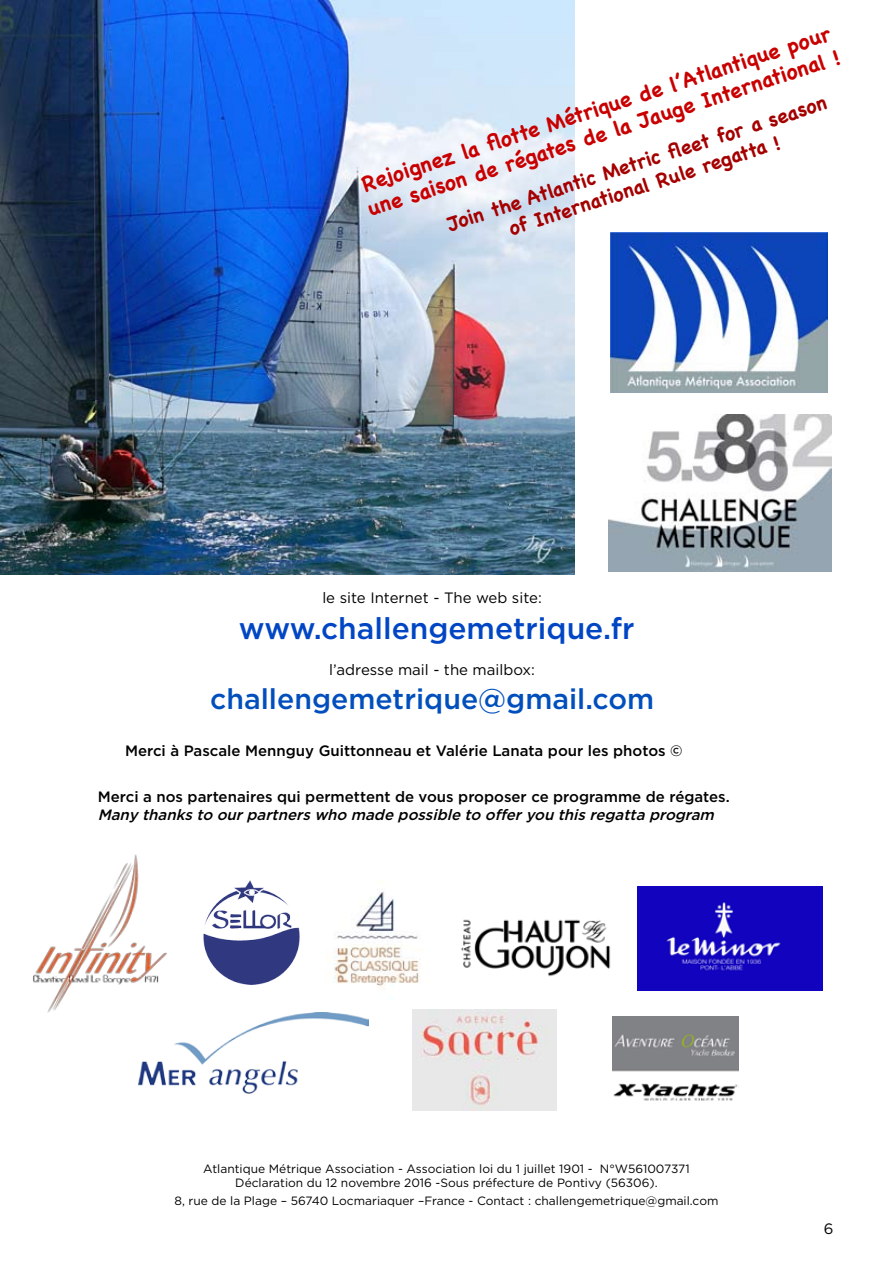
<style>
.page{position:relative;width:893px;height:1263px;background:#fff}
.page>*{position:absolute;margin:0;border:0;box-sizing:border-box;transform-origin:0 0}
.t1{font:500 30px "Gotham";color:#0046c4}
.t2{font:500 28.5px "Gotham";color:#004fbd}
.t3{font:700 21px/25.2px "Chalkboard";color:#c90000}
.t4{font:700 19.5px/23.4px "Chalkboard";color:#a50000;text-align:center}
.t5{font:500 15px "Gotham";color:#000}
.t6{font:italic 500 15px "Gotham";color:#000}
.t7{font:15px "Gotham";color:#000}
.t8{font:12px/14.4px "Gotham";color:#000;text-align:center}
</style>
<div class="page">
<img style="left:0;top:0;width:574px;height:574px">
<img style="left:610px;top:233px;width:218px;height:159px">
<img style="left:138px;top:1012px;width:230px;height:82px">
<img style="left:203px;top:880px;width:97px;height:104px">
<img style="left:638px;top:887px;width:184px;height:104px">
<img style="left:461px;top:919px;width:150px;height:58px">
<img style="left:612px;top:1016px;width:126px;height:85px">
<img style="left:334px;top:891px;width:86px;height:96px">
<img style="left:412px;top:1010px;width:144px;height:101px">
<img style="left:33px;top:854px;width:137px;height:161px">
<img style="left:608px;top:415px;width:224px;height:156px">
<h3 class="t3" style="left:357px;top:173px;width:497px;rotate:-18deg">Rejoignez la fl otte Métrique de l’Atlantique pour une saison de régates de la Jauge International !</h3>
<h3 class="t4" style="left:444px;top:213px;width:399px;rotate:-18deg">Join the Atlantic Metric fl eet for a season of International Rule regatta !</h3>
<p class="t7" style="left:322px;top:588px;width:221px">le site Internet - The web site:</p>
<h1 class="t1" style="left:239px;top:609px;width:397px">www.challengemetrique.fr</h1>
<p class="t7" style="left:329px;top:660px;width:207px">l’adresse mail - the mailbox:</p>
<h2 class="t2" style="left:210px;top:680px;width:445px">challengemetrique@gmail.com</h2>
<p class="t5" style="left:125px;top:741px;width:559px">Merci à Pascale Mennguy Guittonneau et Valérie Lanata pour les photos ©</p>
<p class="t5" style="left:98px;top:787px;width:633px">Merci a nos partenaires qui permettent de vous proposer ce programme de régates.</p>
<p class="t6" style="left:98px;top:805px;width:622px">Many thanksto ourpartnerswho made possible to offeryou thisregattaprogram</p>
<p class="t8" style="left:203px;top:1161px;width:488px">Atlantique Métrique Association - Association loi du 1 juillet 1901 - N°W561007371<br>Déclaration du 12 novembre 2016 -Sous préfecture de Pontivy (56306).</p>
<p class="t8" style="left:175px;top:1194px;width:545px">8, rue de la Plage – 56740 Locmariaquer –France - Contact : challengemetrique@gmail.com</p>
<p class="t7" style="left:824px;top:1219px;width:11px">6</p>
</div>
